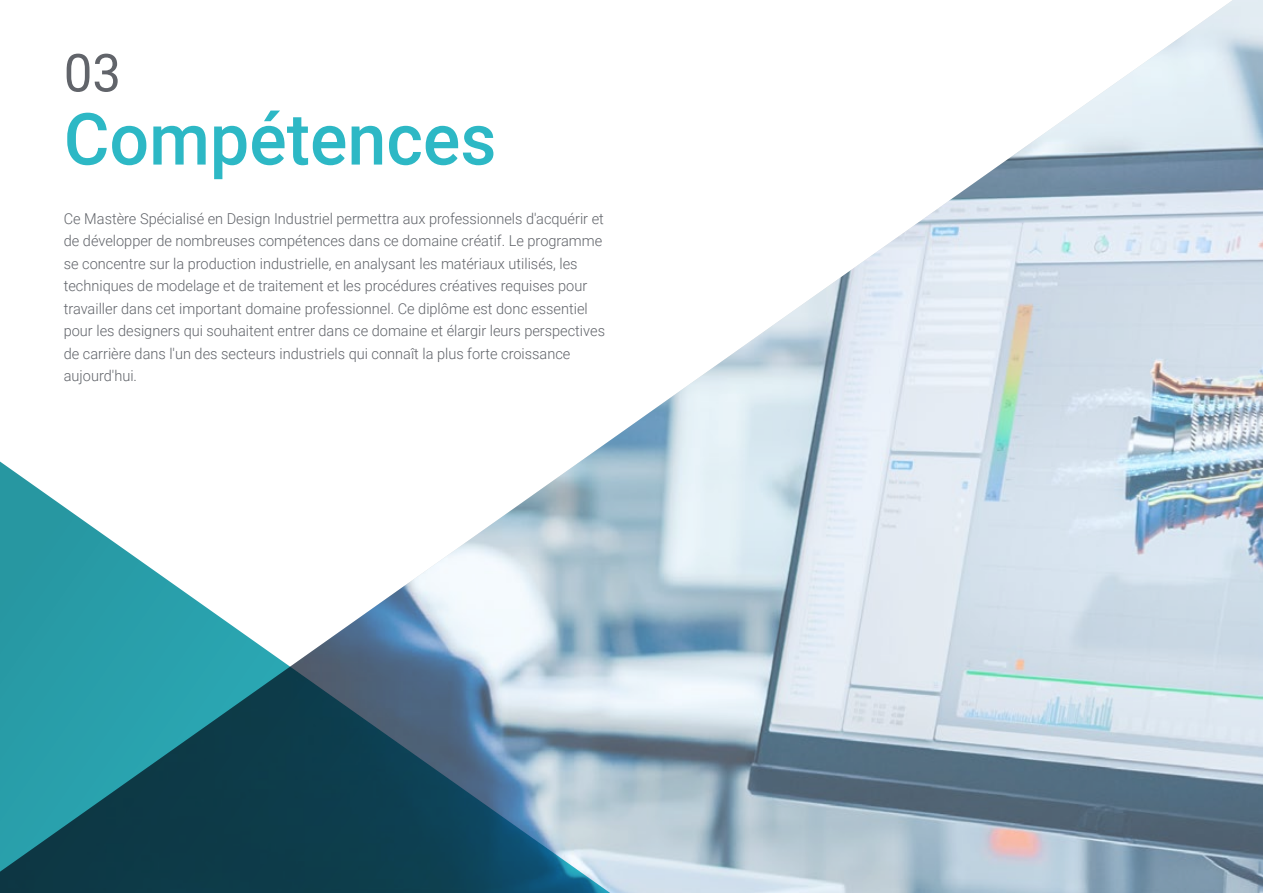
<style>
.page{position:relative;width:1263px;height:893px;background:#fff}
.page>*{position:absolute;margin:0;border:0;box-sizing:border-box;transform-origin:0 0}
.t1{font:500 72px "Roboto";color:#2db8c5}
.t2{font:52.5px "Roboto";color:#61646a}
.t3{font:300 15px/22.5px "Roboto";color:#61646a}
</style>
<div class="page">
<img style="left:602px;top:0;width:661px;height:893px">
<svg style="left:0;top:446px;width:640px;height:447px"></svg>
<h2 class="t2" style="left:64px;top:36px;width:59px">03</h2>
<h1 class="t1" style="left:64px;top:89px;width:434px">Compétences</h1>
<p class="t3" style="left:64px;top:207px;width:543px">Ce Mastère Spécialisé en Design Industriel permettra aux professionnels d'acquérir et de développer de nombreuses compétences dans ce domaine créatif. Le programme se concentre sur la production industrielle, en analysant les matériaux utilisés, les techniques de modelage et de traitement et les procédures créatives requises pour travailler dans cet important domaine professionnel. Ce diplôme est donc essentiel pour les designers qui souhaitent entrer dans ce domaine et élargir leurs perspectives de carrière dans l'un des secteurs industriels qui connaît la plus forte croissance aujourd'hui.</p>
</div>
